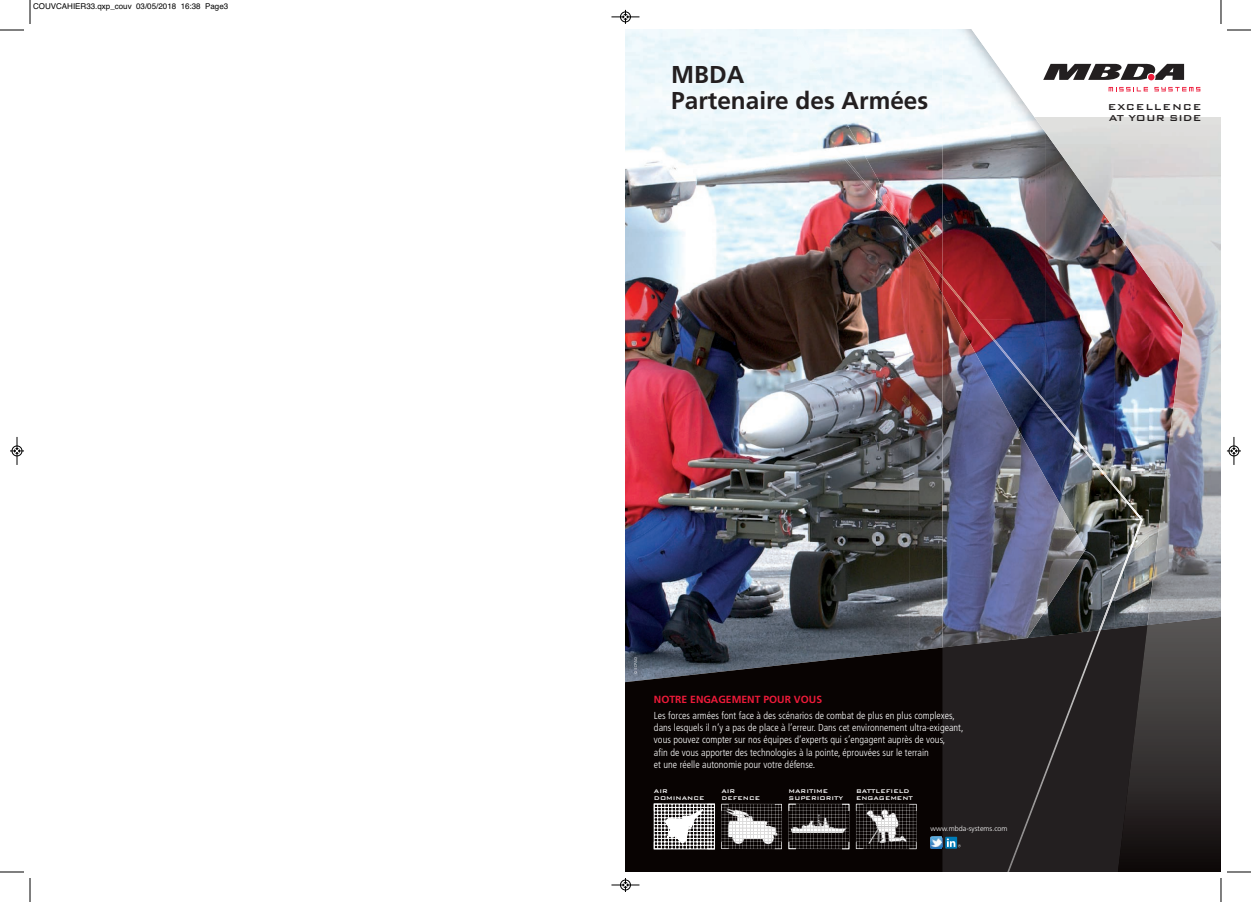
<style>
.page{position:relative;width:1251px;height:902px;background:#fff}
.page>*{position:absolute;margin:0;border:0;box-sizing:border-box;transform-origin:0 0}
.t1{font:700 24.4px/26.4px "Frutiger";color:#231f20}
.t2{font:500 11.4px/10.5px "Bank Gothic BT";letter-spacing:.055em;color:#231f20}
.t3{font:700 10.4px "Frutiger";color:#ed1a39}
.t4{font:300 condensed 10.2px/12.4px "Frutiger";color:#fff}
.t5{font:8px "Helvetica";color:#000}
.t6{font:300 7.2px "Frutiger";color:#fff}
.t7{font:500 7.1px/6.6px "Bank Gothic BT";color:#fff}
</style>
<div class="page">
<img style="left:810px;top:30px;width:132px;height:205px">
<img style="left:625px;top:30px;width:185px;height:585px">
<img style="left:809px;top:57px;width:34px;height:558px">
<img style="left:842px;top:116px;width:34px;height:499px">
<img style="left:876px;top:245px;width:33px;height:370px">
<img style="left:909px;top:235px;width:33px;height:380px">
<svg style="left:625px;top:615px;width:317px;height:257px;background:#151315"></svg>
<img style="left:942px;top:30px;width:69px;height:246px">
<img style="left:1011px;top:118px;width:34px;height:158px">
<img style="left:1045px;top:190px;width:35px;height:86px">
<img style="left:1080px;top:190px;width:34px;height:86px">
<img style="left:1114px;top:263px;width:34px;height:354px">
<img style="left:1148px;top:335px;width:24px;height:74px">
<div style="left:1100px;top:638px;width:17px;height:234px;background:#231f20"></div>
<img style="left:942px;top:630px;width:64px;height:242px">
<img style="left:971px;top:30px;width:214px;height:51px">
<img style="left:1008px;top:80px;width:193px;height:38px">
<img style="left:1034px;top:117px;width:186px;height:73px">
<img style="left:1086px;top:189px;width:134px;height:37px">
<img style="left:1112px;top:226px;width:108px;height:37px">
<img style="left:1138px;top:262px;width:82px;height:73px">
<img style="left:1172px;top:335px;width:48px;height:282px">
<img style="left:1147px;top:409px;width:26px;height:208px">
<img style="left:1117px;top:617px;width:103px;height:255px">
<img style="left:910px;top:236px;width:32px;height:43px">
<img style="left:834px;top:146px;width:80px;height:99px">
<img style="left:942px;top:276px;width:200px;height:354px">
<div style="left:1006px;top:630px;width:94px;height:242px;background:#231f20"></div>
<svg style="left:1108px;top:87px;width:40px;height:4px"></svg>
<svg style="left:1154px;top:87px;width:46px;height:4px"></svg>
<svg style="left:1043px;top:64px;width:141px;height:16px"></svg>
<svg style="left:653px;top:803px;width:62px;height:46px"></svg>
<svg style="left:788px;top:803px;width:61px;height:46px;background:#282423"></svg>
<img style="left:790px;top:814px;width:57px;height:21px">
<svg style="left:856px;top:804px;width:60px;height:45px"></svg>
<img style="left:864px;top:808px;width:47px;height:37px">
<svg style="left:721px;top:804px;width:61px;height:45px"></svg>
<img style="left:723px;top:807px;width:57px;height:39px">
<svg style="left:930px;top:837px;width:30px;height:12px"></svg>
<img style="left:634px;top:657px;width:3px;height:17px">
<svg style="left:30px;top:0;width:1px;height:24px"></svg>
<svg style="left:0;top:30px;width:24px;height:1px"></svg>
<svg style="left:1220px;top:0;width:1px;height:24px"></svg>
<svg style="left:1227px;top:30px;width:24px;height:1px"></svg>
<svg style="left:30px;top:878px;width:1px;height:24px"></svg>
<svg style="left:0;top:872px;width:24px;height:1px"></svg>
<svg style="left:1220px;top:878px;width:1px;height:24px"></svg>
<svg style="left:1227px;top:872px;width:24px;height:1px"></svg>
<svg style="left:611px;top:10px;width:28px;height:14px"></svg>
<svg style="left:611px;top:878px;width:28px;height:14px"></svg>
<svg style="left:10px;top:437px;width:14px;height:28px"></svg>
<svg style="left:1227px;top:437px;width:13px;height:28px"></svg>
<p class="t5" style="left:33px;top:2px;width:197px">COUVCAHIER33.qxp_couv 03/05/2018 16:38 Page3</p>
<h1 class="t1" style="left:671px;top:63px;width:259px">MBDA<br>Partenaire des Armées</h1>
<p class="t2" style="left:1107px;top:101px;width:95px">EXCELLENCE<br>AT YOUR SIDE</p>
<p class="t3" style="left:654px;top:695px;width:170px">NOTRE ENGAGEMENT POUR VOUS</p>
<p class="t4" style="left:654px;top:709px;width:311px">Les forces armées font face à des scénarios de combat de plus en plus complexes, dans lesquels il n’y a pas de place à l’erreur. Dans cet environnement ultra-exigeant, vous pouvez compter sur nos équipes d’experts qui s’engagent auprès de vous,<br>afin de vous apporter des technologies à la pointe, éprouvées sur le terrain<br>et une réelle autonomie pour votre défense.</p>
<p class="t7" style="left:654px;top:787px;width:52px">AIR<br>DOMINANCE</p>
<p class="t7" style="left:788px;top:787px;width:56px">MARITIME<br>SUPERIORITY</p>
<p class="t7" style="left:856px;top:787px;width:58px">BATTLEFIELD<br>ENGAGEMENT</p>
<p class="t7" style="left:721px;top:787px;width:40px">AIR<br>DEFENCE</p>
<p class="t6" style="left:930px;top:825px;width:78px">www.mbda-systems.com</p>
</div>
